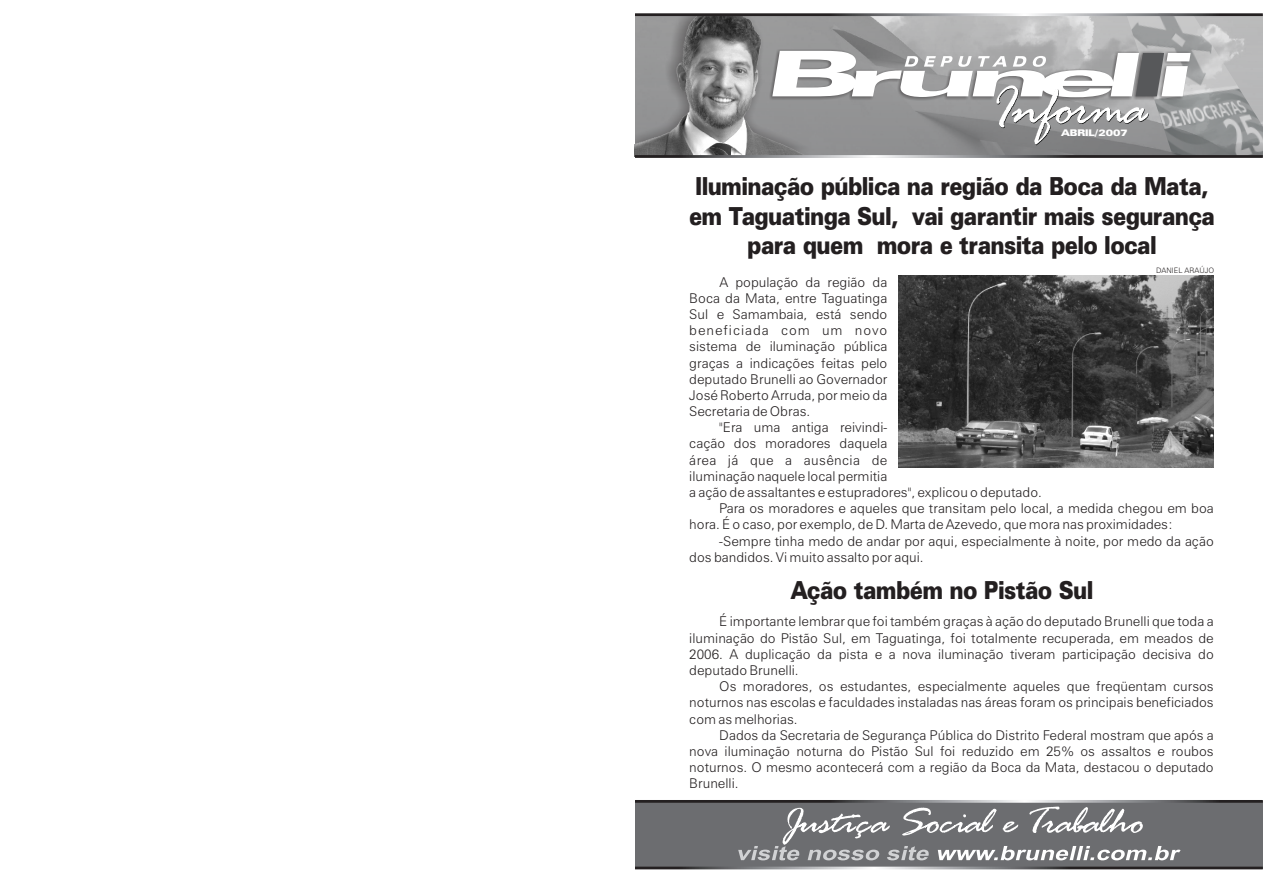
<style>
.page{position:relative;width:1263px;height:893px;background:#fff}
.page>*{position:absolute;margin:0;border:0;box-sizing:border-box;transform-origin:0 0}
.t1{font:900 expanded 24.9px/29.4px "Zurich BT";color:#231f20;text-align:center;scale:.7 1}
.t2{font:300 13.5px/16.2px "Zurich BT";color:#231f20;text-align:justify}
.t3{font:300 13.5px "Zurich BT";letter-spacing:.03em;color:#231f20}
.t4{font:900 expanded 9.15px "Zurich BT";color:#fff}
.t5{font:300 7.5px "Zurich BT";color:#231f20}
</style>
<div class="page">
<div style="left:635px;top:801px;width:628px;height:67px;background:#6c6d70"></div>
<img style="left:840px;top:16px;width:286px;height:139px">
<img style="left:635px;top:16px;width:193px;height:139px">
<svg style="left:635px;top:867px;width:628px;height:2px"></svg>
<svg style="left:635px;top:800px;width:628px;height:60px"></svg>
<img style="left:898px;top:275px;width:316px;height:192px">
<img style="left:1126px;top:16px;width:137px;height:139px">
<svg style="left:635px;top:155px;width:628px;height:3px;background:#6e6d6f"></svg>
<svg style="left:635px;top:13px;width:628px;height:3px;background:#787779"></svg>
<img style="left:769px;top:50px;width:422px;height:50px">
<svg style="left:772px;top:51px;width:419px;height:94px"></svg>
<p class="t4" style="left:1061px;top:129px;width:68px">ABRIL/2007</p>
<h1 class="t1" style="left:689px;top:174px;width:752px">Iluminação pública na região da Boca da Mata, em Taguatinga Sul, vai garantir mais segurança para quem mora e transita pelo local</h1>
<p class="t5" style="left:1156px;top:268px;width:60px">DANIEL ARAÚJO</p>
<p class="t2" style="left:689px;top:275px;width:200px;text-indent:30px">A população da região da Boca da Mata, entre Taguatinga Sul e Samambaia, está sendo beneficiada com um novo sistema de iluminação pública graças a indicações feitas pelo deputado Brunelli ao Governador José Roberto Arruda, por meio da Secretaria de Obras.</p>
<p class="t2" style="left:719px;top:421px;width:169px">"Era uma antiga reivindi-</p>
<p class="t2" style="left:689px;top:437px;width:200px">cação dos moradores daquela</p>
<p class="t3" style="left:689px;top:454px;width:200px">área já que a ausência de</p>
<p class="t2" style="left:689px;top:469px;width:200px">iluminação naquele local permitia</p>
<p class="t2" style="left:689px;top:485px;width:354px">a ação de assaltantes e estupradores", explicou o deputado.</p>
<p class="t2" style="left:719px;top:502px;width:496px">Para os moradores e aqueles que transitam pelo local, a medida chegou em boa</p>
<p class="t2" style="left:689px;top:518px;width:485px">hora. É o caso, por exemplo, de D. Marta de Azevedo, que mora nas proximidades:</p>
<p class="t2" style="left:719px;top:534px;width:496px">-Sempre tinha medo de andar por aqui, especialmente à noite, por medo da ação</p>
<p class="t2" style="left:689px;top:550px;width:236px">dos bandidos. Vi muito assalto por aqui.</p>
<h1 class="t1" style="left:791px;top:578px;width:432px">Ação também no Pistão Sul</h1>
<p class="t2" style="left:689px;top:615px;width:526px;text-indent:30px">É importante lembrar que foi também graças à ação do deputado Brunelli que toda a iluminação do Pistão Sul, em Taguatinga, foi totalmente recuperada, em meados de 2006. A duplicação da pista e a nova iluminação tiveram participação decisiva do deputado Brunelli.</p>
<p class="t2" style="left:689px;top:680px;width:526px;text-indent:30px">Os moradores, os estudantes, especialmente aqueles que freqüentam cursos noturnos nas escolas e faculdades instaladas nas áreas foram os principais beneficiados com as melhorias.</p>
<p class="t2" style="left:689px;top:728px;width:526px;text-indent:30px">Dados da Secretaria de Segurança Pública do Distrito Federal mostram que após a nova iluminação noturna do Pistão Sul foi reduzido em 25% os assaltos e roubos noturnos. O mesmo acontecerá com a região da Boca da Mata, destacou o deputado Brunelli.</p>
</div>
